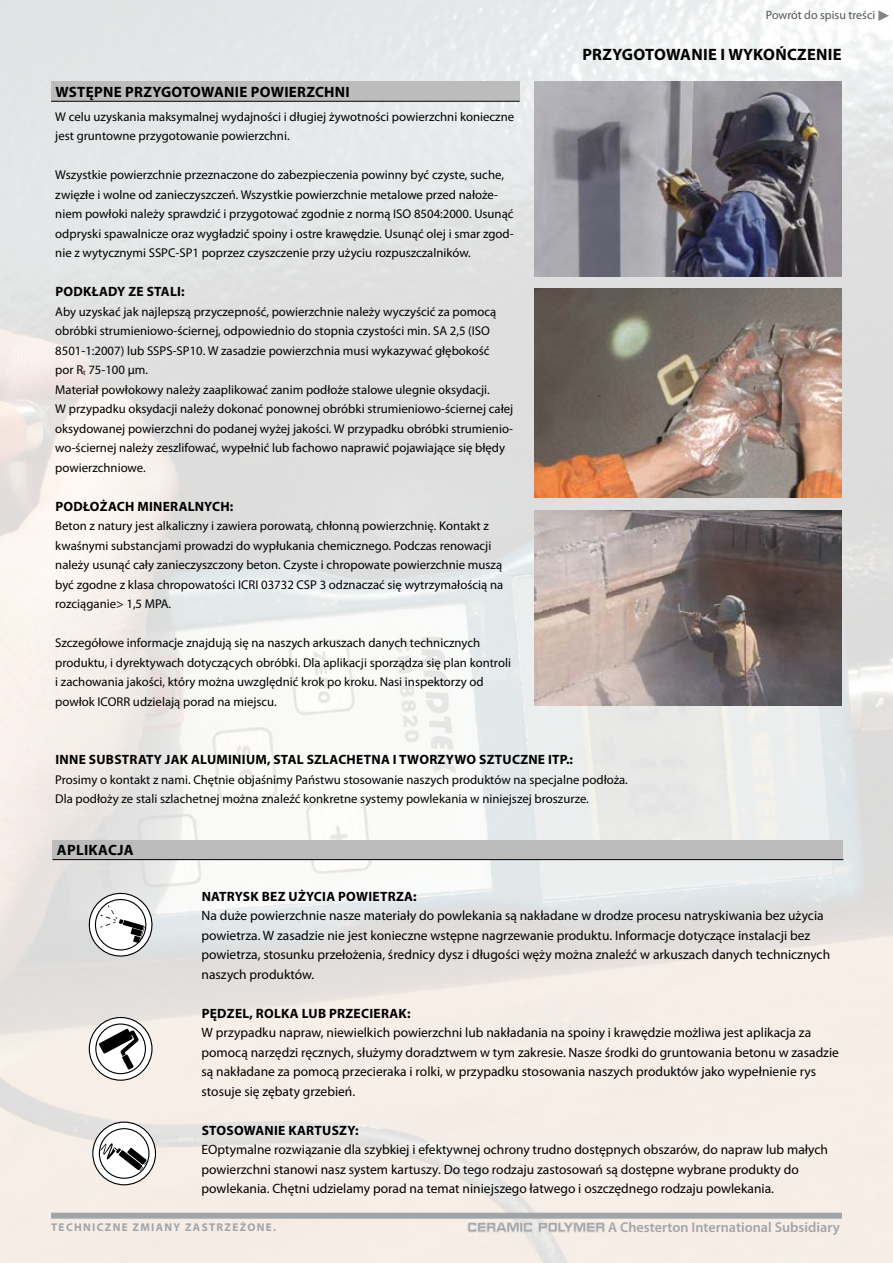
<style>
.page{position:relative;width:893px;height:1263px;background:#fff}
.page>*{position:absolute;margin:0;border:0;box-sizing:border-box;transform-origin:0 0}
.t1{font:700 16.5px "Myriad Pro";letter-spacing:.02em;color:#000}
.t2{font:700 15px "Myriad Pro";letter-spacing:.02em;color:#000}
.t3{font:600 14.25px "Myriad Pro";color:#a2a5a7}
.t4{font:13.5px/19.5px "Myriad Pro";color:#000}
.t5{font:700 13.5px "Myriad Pro";letter-spacing:.02em;color:#000}
.t6{font:12.75px/19.5px "Myriad Pro";color:#000}
.t7{font:12px "Myriad Pro";color:#525556}
.t8{font:700 11.25px "Myriad Pro";letter-spacing:.12em;color:#a2a5a7}
</style>
<div class="page">
<img style="left:0;top:0;width:893px;height:1263px">
<img style="left:534px;top:82px;width:308px;height:195px">
<img style="left:534px;top:288px;width:308px;height:209px">
<img style="left:534px;top:511px;width:308px;height:195px">
<svg style="left:93px;top:1122px;width:62px;height:63px"></svg>
<div style="left:92px;top:1121px;width:64px;height:64px;border:1px solid #000;border-radius:50%"></div>
<svg style="left:100px;top:1143px;width:47px;height:28px"></svg>
<div style="left:99px;top:1128px;width:50px;height:51px;border:1px solid #000;border-radius:50%"></div>
<svg style="left:85px;top:889px;width:71px;height:71px"></svg>
<svg style="left:89px;top:1017px;width:63px;height:63px"></svg>
<div style="left:89px;top:1017px;width:64px;height:64px;border:1px solid #000;border-radius:50%"></div>
<div style="left:95px;top:1023px;width:51px;height:51px;border:1px solid #000;border-radius:50%"></div>
<svg style="left:99px;top:1029px;width:39px;height:42px"></svg>
<div style="left:51px;top:82px;width:469px;height:19px;background:#bcbcbc"></div>
<hr style="left:51px;top:101px;width:469px;height:1px;background:#000">
<div style="left:53px;top:840px;width:790px;height:20px;background:#bcbcbc"></div>
<hr style="left:53px;top:859px;width:144px;height:1px;background:#000">
<hr style="left:197px;top:859px;width:646px;height:1px;background:#000">
<div style="left:51px;top:1213px;width:791px;height:6px;background:#a2a5a7"></div>
<svg style="left:468px;top:1222px;width:64px;height:10px"></svg>
<svg style="left:538px;top:1222px;width:67px;height:10px"></svg>
<svg style="left:878px;top:10px;width:11px;height:11px"></svg>
<p class="t7" style="left:766px;top:8px;width:111px">Powrót do spisu treści</p>
<p class="t2" style="left:55px;top:82px;width:296px">WSTĘPNE PRZYGOTOWANIE POWIERZCHNI</p>
<p class="t6" style="left:55px;top:106px;width:460px">W celu uzyskania maksymalnej wydajności i długiej żywotności powierzchni konieczne jest gruntowne przygotowanie powierzchni.</p>
<p class="t6" style="left:55px;top:165px;width:460px">Wszystkie powierzchnie przeznaczone do zabezpieczenia powinny być czyste, suche, zwięzłe i wolne od zanieczyszczeń. Wszystkie powierzchnie metalowe przed nałoże&shy;niem powłoki należy sprawdzić i przygotować zgodnie z normą ISO 8504:2000. Usunąć odpryski spawalnicze oraz wygładzić spoiny i ostre krawędzie. Usunąć olej i smar zgod&shy;nie z wytycznymi SSPC-SP1 poprzez czyszczenie przy użyciu rozpuszczalników.</p>
<p class="t5" style="left:55px;top:283px;width:131px">PODKŁADY ZE STALI:</p>
<p class="t6" style="left:55px;top:301px;width:459px">Aby uzyskać jak najlepszą przyczepność, powierzchnie należy wyczyścić za pomocą obróbki strumieniowo-ściernej, odpowiednio do stopnia czystości min. SA 2,5 (ISO 8501-1:2007) lub SSPS-SP10. W zasadzie powierzchnia musi wykazywać głębokość<br>por R<sub>t</sub> 75-100 µm.<br>Materiał powłokowy należy zaaplikować zanim podłoże stalowe ulegnie oksydacji.<br>W przypadku oksydacji należy dokonać ponownej obróbki strumieniowo-ściernej całej oksydowanej powierzchni do podanej wyżej jakości. W przypadku obróbki strumienio&shy;wo-ściernej należy zeszlifować, wypełnić lub fachowo naprawić pojawiające się błędy powierzchniowe.</p>
<p class="t5" style="left:55px;top:497px;width:179px">PODŁOŻACH MINERALNYCH:</p>
<p class="t6" style="left:55px;top:516px;width:449px">Beton z natury jest alkaliczny i zawiera porowatą, chłonną powierzchnię. Kontakt z kwaśnymi substancjami prowadzi do wypłukania chemicznego. Podczas renowacji należy usunąć cały zanieczyszczony beton. Czyste i chropowate powierzchnie muszą być zgodne z klasa chropowatości ICRI 03732 CSP 3 odznaczać się wytrzymałością na rozciąganie&gt; 1,5 MPA.</p>
<p class="t6" style="left:55px;top:633px;width:457px">Szczegółowe informacje znajdują się na naszych arkuszach danych technicznych produktu, i dyrektywach dotyczących obróbki. Dla aplikacji sporządza się plan kontroli i zachowania jakości, który można uwzględnić krok po kroku. Nasi inspektorzy od powłok ICORR udzielają porad na miejscu.</p>
<p class="t1" style="left:582px;top:43px;width:261px">PRZYGOTOWANIE I WYKOŃCZENIE</p>
<p class="t5" style="left:55px;top:751px;width:519px">INNE SUBSTRATY JAK ALUMINIUM, STAL SZLACHETNA I TWORZYWO SZTUCZNE ITP.:</p>
<p class="t6" style="left:55px;top:769px;width:574px">Prosimy o kontakt z nami. Chętnie objaśnimy Państwu stosowanie naszych produktów na specjalne podłoża.<br>Dla podłoży ze stali szlachetnej można znaleźć konkretne systemy powlekania w niniejszej broszurze.</p>
<p class="t2" style="left:57px;top:840px;width:78px">APLIKACJA</p>
<p class="t5" style="left:202px;top:887px;width:216px">NATRYSK BEZ UŻYCIA POWIETRZA:</p>
<p class="t4" style="left:202px;top:906px;width:630px">Na duże powierzchnie nasze materiały do powlekania są nakładane w drodze procesu natryskiwania bez użycia powietrza. W zasadzie nie jest konieczne wstępne nagrzewanie produktu. Informacje dotyczące instalacji bez powietrza, stosunku przełożenia, średnicy dysz i długości węży można znaleźć w arkuszach danych technicznych naszych produktów.</p>
<p class="t5" style="left:202px;top:1004px;width:210px">PĘDZEL, ROLKA LUB PRZECIERAK:</p>
<p class="t4" style="left:202px;top:1023px;width:639px">W przypadku napraw, niewielkich powierzchni lub nakładania na spoiny i krawędzie możliwa jest aplikacja za pomocą narzędzi ręcznych, służymy doradztwem w tym zakresie. Nasze środki do gruntowania betonu w zasadzie są nakładane za pomocą przecieraka i rolki, w przypadku stosowania naszych produktów jako wypełnienie rys stosuje się zębaty grzebień.</p>
<p class="t5" style="left:202px;top:1121px;width:158px">STOSOWANIE KARTUSZY:</p>
<p class="t4" style="left:202px;top:1139px;width:628px">EOptymalne rozwiązanie dla szybkiej i efektywnej ochrony trudno dostępnych obszarów, do napraw lub małych powierzchni stanowi nasz system kartuszy. Do tego rodzaju zastosowań są dostępne wybrane produkty do powlekania. Chętni udzielamy porad na temat niniejszego łatwego i oszczędnego rodzaju powlekania.</p>
<p class="t8" style="left:51px;top:1220px;width:226px">TECHNICZNE ZMIANY ZASTRZEŻONE.</p>
<p class="t3" style="left:608px;top:1218px;width:233px">A Chesterton International Subsidiary</p>
</div>
